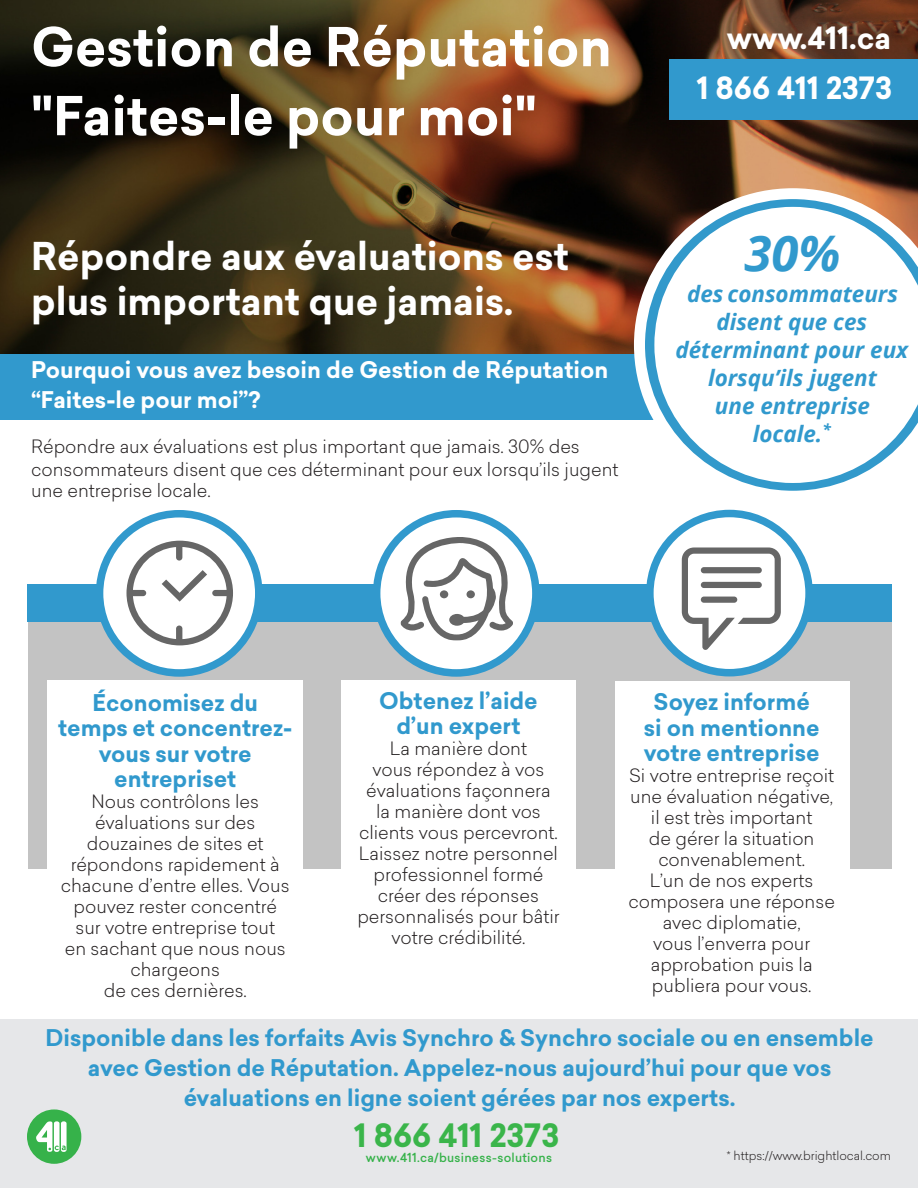
<style>
.page{position:relative;width:918px;height:1188px;background:#fff}
.page>*{position:absolute;margin:0;border:0;box-sizing:border-box;transform-origin:0 0}
.t1{font:700 52.5px "Sailec";color:#fff}
.t2{font:italic 700 49.05px "Open Sans";color:#3199cd}
.t3{font:700 37.5px "Sailec";color:#fff}
.t4{font:700 31.5px "Sailec";color:#3ab54a}
.t5{font:700 30px "Sailec";color:#fff}
.t6{font:700 22.5px/25.5px "Sailec";color:#3199cd;text-align:center}
.t7{font:italic 700 22.5px/28px "Open Sans";color:#3199cd;text-align:center}
.t8{font:700 22.5px "Sailec";color:#fff}
.t9{font:300 18px/21px "Sailec";color:#231f20;text-align:center}
.DIV01_Text{font:500 12px "Sailec";letter-spacing:.02em;color:#36b24a}
.t10{font:300 12px "Sailec";color:#231f20}
</style>
<div class="page">
<div style="left:0;top:1020px;width:918px;height:168px;background:#e6e7e9"></div>
<div style="left:27px;top:1109px;width:54px;height:55px;background:#36b24a;border-radius:50%"></div>
<svg style="left:36px;top:1121px;width:31px;height:31px"></svg>
<img style="left:0;top:0;width:918px;height:355px">
<div style="left:0;top:355px;width:918px;height:65px;background:#3199cd"></div>
<div style="left:28px;top:607px;width:864px;height:261px;background:#c3c3c3"></div>
<div style="left:28px;top:584px;width:864px;height:37px;background:#3199cd"></div>
<div style="left:48px;top:680px;width:255px;height:301px;background:#fff"></div>
<div style="left:342px;top:680px;width:234px;height:301px;background:#fff"></div>
<svg style="left:377px;top:514px;width:159px;height:159px;fill:#fff"></svg>
<svg style="left:400px;top:537px;width:113px;height:104px"></svg>
<div style="left:373px;top:510px;width:167px;height:167px;border:8px solid #3199cd;border-radius:50%"></div>
<svg style="left:100px;top:514px;width:159px;height:159px;fill:#fff"></svg>
<svg style="left:127px;top:541px;width:106px;height:104px"></svg>
<div style="left:96px;top:510px;width:167px;height:167px;border:8px solid #3199cd;border-radius:50%"></div>
<div style="left:615px;top:682px;width:234px;height:300px;background:#fff"></div>
<svg style="left:634px;top:188px;width:284px;height:214px"></svg>
<svg style="left:645px;top:199px;width:273px;height:292px"></svg>
<svg style="left:654px;top:207px;width:264px;height:276px"></svg>
<div style="left:669px;top:59px;width:249px;height:61px;background:#3199cd"></div>
<svg style="left:650px;top:514px;width:159px;height:159px"></svg>
<svg style="left:682px;top:548px;width:99px;height:102px"></svg>
<div style="left:646px;top:510px;width:167px;height:166px;border:8px solid #3199cd;border-radius:50%"></div>
<p class="t1" style="left:31px;top:10px;width:582px">Gestion de Réputation</p>
<p class="t5" style="left:727px;top:16px;width:166px">www.411.ca</p>
<p class="t1" style="left:31px;top:79px;width:507px">"Faites-le pour moi"</p>
<p class="t5" style="left:697px;top:67px;width:197px">1 866 411 2373</p>
<p class="t3" style="left:31px;top:229px;width:539px">Répondre aux évaluations est</p>
<p class="t3" style="left:31px;top:274px;width:484px">plus important que jamais.</p>
<p class="t8" style="left:31px;top:354px;width:579px">Pourquoi vous avez besoin de Gestion de Réputation</p>
<p class="t8" style="left:31px;top:384px;width:231px">“Faites-le pour moi”?</p>
<p class="t9" style="left:31px;top:435px;width:550px">Répondre aux évaluations est plus important que jamais. 30% des</p>
<p class="t9" style="left:31px;top:458px;width:589px">consommateurs disent que ces déterminant pour eux lorsqu’ils jugent</p>
<p class="t9" style="left:31px;top:479px;width:181px">une entreprise locale.</p>
<p class="t2" style="left:745px;top:219px;width:98px">30%</p>
<p class="t7" style="left:675px;top:279px;width:234px">des consommateurs disent que ces déterminant pour eux lorsqu’ils jugent<br>une entreprise locale.<sup>*</sup></p>
<p class="t6" style="left:58px;top:690px;width:236px">Économisez du temps et concentrez&shy;vous sur votre entrepriset</p>
<p class="t9" style="left:61px;top:791px;width:230px">Nous contrôlons les évaluations sur des douzaines de sites et répondons rapidement à chacune d’entre elles. Vous pouvez rester concentré sur votre entreprise tout<br>en sachant que nous nous chargeons</p>
<p class="t9" style="left:104px;top:980px;width:144px">de ces dernières.</p>
<p class="t6" style="left:379px;top:688px;width:160px">Obtenez l’aide d’un expert</p>
<p class="t9" style="left:357px;top:738px;width:204px">La manière dont<br>vous répondez à vos évaluations façonnera la manière dont vos clients vous percevront.<br>Laissez notre personnel professionnel formé créer des réponses personnalisés pour bâtir votre crédibilité.</p>
<p class="t6" style="left:644px;top:689px;width:177px">Soyez informé si on mentionne votre entreprise</p>
<p class="t9" style="left:628px;top:764px;width:208px">Si votre entreprise reçoit une évaluation négative, il est très important<br>de gérer la situation convenablement.<br>L’un de nos experts composera une réponse avec diplomatie,<br>vous l’enverra pour approbation puis la publiera pour vous.</p>
<p class="t6" style="left:45px;top:1023px;width:830px;line-height:30px">Disponible dans les forfaits Avis Synchro &amp; Synchro sociale ou en ensemble avec Gestion de Réputation. Appelez-nous aujourd’hui pour que vos évaluations en ligne soient gérées par nos experts.</p>
<p class="t10" style="left:727px;top:1147px;width:166px">* https://www.brightlocal.com</p>
<h3 class="t4" style="left:354px;top:1113px;width:207px">1 866 411 2373</h3>
<p class="DIV01_Text" style="left:366px;top:1149px;width:188px">www.411.ca/business-solutions</p>
</div>
